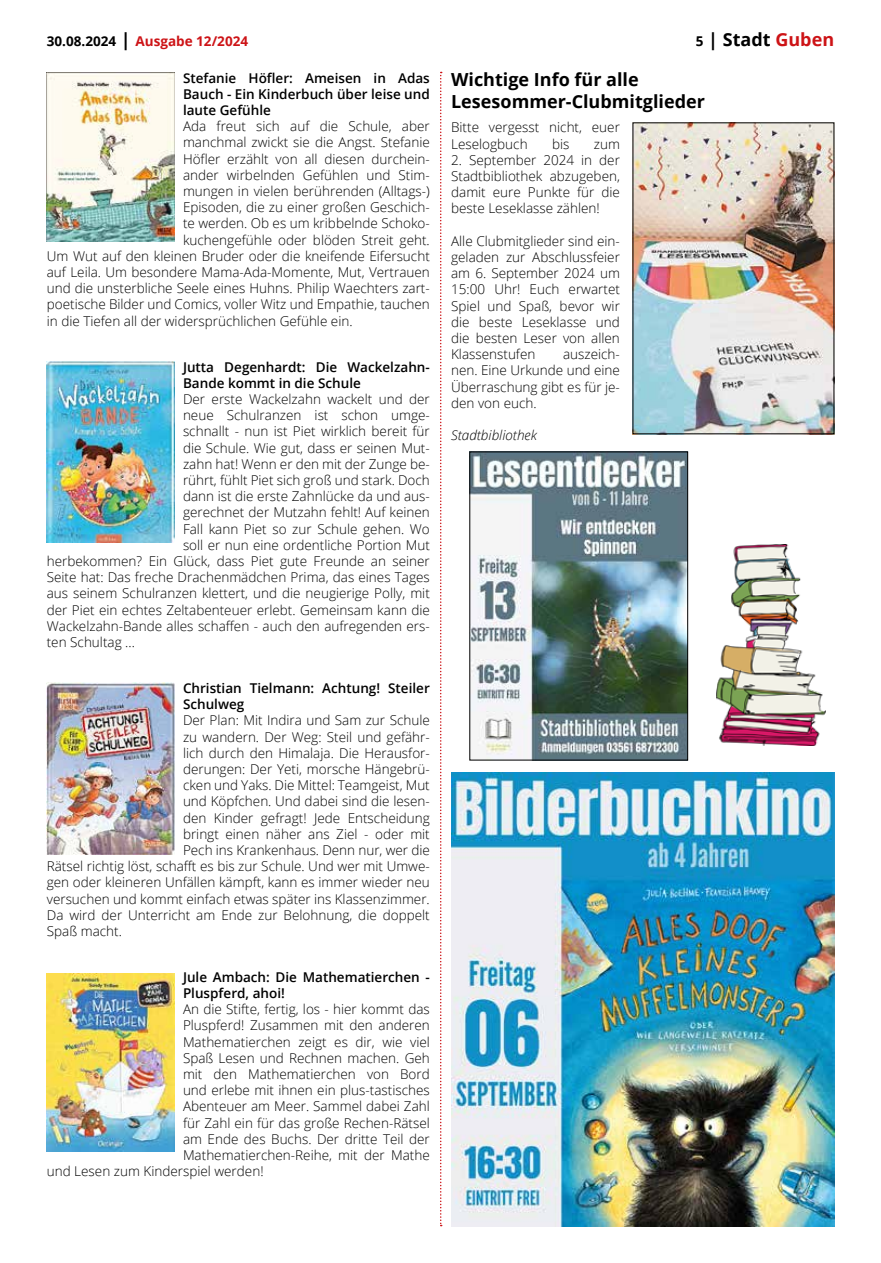
<style>
.page{position:relative;width:881px;height:1263px;background:#fff}
.page>*{position:absolute;margin:0;border:0;box-sizing:border-box;transform-origin:0 0}
.t1{font:700 18px/21.6px "Open Sans";color:#000}
.t2{font:300 13.5px/16.2px "Open Sans";color:#000;text-align:justify}
.t3{font:600 13.5px/16.2px "Open Sans";color:#000}
.t4{font:700 13.5px "Open Sans";color:#cd1316}
.t5{font:italic 300 13.5px "Open Sans";color:#000}
.s1{color:#000}
.s2{font-size:18px;color:#000}
.s3{font-size:13.5px}
.s4{color:#cd1316}
</style>
<div class="page">
<svg style="left:440px;top:72px;width:1px;height:1154px"></svg>
<img style="left:47px;top:72px;width:127px;height:169px">
<img style="left:47px;top:361px;width:127px;height:181px">
<img style="left:47px;top:682px;width:127px;height:173px">
<img style="left:47px;top:973px;width:127px;height:178px">
<img style="left:634px;top:125px;width:197px;height:307px">
<img style="left:451px;top:773px;width:383px;height:454px">
<img style="left:471px;top:454px;width:214px;height:304px">
<img style="left:716px;top:545px;width:109px;height:200px">
<p class="t4" style="left:47px;top:32px;width:203px"><span class="s1">30.08.2024</span> <span class="s2">|</span> Ausgabe 12/2024</p>
<h1 class="t1" style="left:695px;top:28px;width:140px"><span class="s3">5</span> | Stadt <span class="s4">Guben</span></h1>
<h1 class="t1" style="left:451px;top:68px;width:255px">Wichtige Info für alle<br>Lesesommer-Clubmitglieder</h1>
<p class="t2" style="left:451px;top:119px;width:170px">Bitte vergesst nicht, euer<br>Leselogbuch</p>
<p class="t3" style="left:183px;top:69px;width:248px;text-align:justify">Stefanie Höfler: Ameisen in Adas Bauch - Ein Kinderbuch über leise und laute Gefühle</p>
<p class="t2" style="left:183px;top:118px;width:248px">Ada freut sich auf die Schule, aber</p>
<p class="t2" style="left:183px;top:134px;width:248px">manchmal zwickt sie die Angst. Stefanie</p>
<p class="t2" style="left:183px;top:150px;width:248px">Höfler erzählt von all diesen durchein-</p>
<p class="t2" style="left:183px;top:166px;width:248px">ander wirbelnden Gefühlen und Stim-</p>
<p class="t2" style="left:183px;top:183px;width:248px">mungen in vielen berührenden (Alltags-)</p>
<p class="t2" style="left:183px;top:199px;width:248px">Episoden, die zu einer großen Geschich-</p>
<p class="t2" style="left:183px;top:215px;width:248px">te werden. Ob es um kribbelnde Schoko-</p>
<p class="t2" style="left:183px;top:231px;width:248px">kuchengefühle oder blöden Streit geht.</p>
<p class="t2" style="left:47px;top:247px;width:384px">Um Wut auf den kleinen Bruder oder die kneifende Eifersucht</p>
<p class="t2" style="left:47px;top:264px;width:384px">auf Leila. Um besondere Mama-Ada-Momente, Mut, Vertrauen</p>
<p class="t2" style="left:47px;top:280px;width:384px">und die unsterbliche Seele eines Huhns. Philip Waechters zart-</p>
<p class="t2" style="left:47px;top:296px;width:384px">poetische Bilder und Comics, voller Witz und Empathie, tauchen</p>
<p class="t2" style="left:47px;top:312px;width:307px">in die Tiefen all der widersprüchlichen Gefühle ein.</p>
<p class="t3" style="left:183px;top:358px;width:248px">Jutta Degenhardt: Die Wackelzahn-<br>Bande kommt in die Schule</p>
<p class="t2" style="left:183px;top:391px;width:248px">Der erste Wackelzahn wackelt und der</p>
<p class="t2" style="left:183px;top:407px;width:248px">neue Schulranzen ist schon umge-</p>
<p class="t2" style="left:183px;top:423px;width:248px">schnallt - nun ist Piet wirklich bereit für</p>
<p class="t2" style="left:183px;top:439px;width:248px">die Schule. Wie gut, dass er seinen Mut-</p>
<p class="t2" style="left:183px;top:455px;width:248px">zahn hat! Wenn er den mit der Zunge be-</p>
<p class="t2" style="left:183px;top:472px;width:248px">rührt, fühlt Piet sich groß und stark. Doch</p>
<p class="t2" style="left:183px;top:488px;width:248px">dann ist die erste Zahnlücke da und aus-</p>
<p class="t2" style="left:183px;top:504px;width:248px">gerechnet der Mutzahn fehlt! Auf keinen</p>
<p class="t2" style="left:183px;top:520px;width:248px">Fall kann Piet so zur Schule gehen. Wo</p>
<p class="t2" style="left:183px;top:536px;width:248px">soll er nun eine ordentliche Portion Mut</p>
<p class="t2" style="left:47px;top:553px;width:384px">herbekommen? Ein Glück, dass Piet gute Freunde an seiner</p>
<p class="t2" style="left:47px;top:569px;width:384px">Seite hat: Das freche Drachenmädchen Prima, das eines Tages</p>
<p class="t2" style="left:47px;top:585px;width:384px">aus seinem Schulranzen klettert, und die neugierige Polly, mit</p>
<p class="t2" style="left:47px;top:601px;width:384px">der Piet ein echtes Zeltabenteuer erlebt. Gemeinsam kann die</p>
<p class="t2" style="left:47px;top:617px;width:384px">Wackelzahn-Bande alles schaffen - auch den aufregenden ers-</p>
<p class="t2" style="left:47px;top:634px;width:90px">ten Schultag ...</p>
<p class="t3" style="left:183px;top:680px;width:248px">Christian Tielmann: Achtung! Steiler<br>Schulweg</p>
<p class="t2" style="left:183px;top:712px;width:248px">Der Plan: Mit Indira und Sam zur Schule</p>
<p class="t2" style="left:183px;top:728px;width:248px">zu wandern. Der Weg: Steil und gefähr-</p>
<p class="t2" style="left:183px;top:744px;width:248px">lich durch den Himalaja. Die Herausfor-</p>
<p class="t2" style="left:183px;top:760px;width:248px">derungen: Der Yeti, morsche Hängebrü-</p>
<p class="t2" style="left:183px;top:777px;width:248px">cken und Yaks. Die Mittel: Teamgeist, Mut</p>
<p class="t2" style="left:183px;top:793px;width:248px">und Köpfchen. Und dabei sind die lesen-</p>
<p class="t2" style="left:183px;top:809px;width:248px">den Kinder gefragt! Jede Entscheidung</p>
<p class="t2" style="left:183px;top:825px;width:248px">bringt einen näher ans Ziel - oder mit</p>
<p class="t2" style="left:183px;top:841px;width:248px">Pech ins Krankenhaus. Denn nur, wer die</p>
<p class="t2" style="left:47px;top:858px;width:384px">Rätsel richtig löst, schafft es bis zur Schule. Und wer mit Umwe-</p>
<p class="t2" style="left:47px;top:874px;width:384px">gen oder kleineren Unfällen kämpft, kann es immer wieder neu</p>
<p class="t2" style="left:47px;top:890px;width:384px">versuchen und kommt einfach etwas später ins Klassenzimmer.</p>
<p class="t2" style="left:47px;top:906px;width:384px">Da wird der Unterricht am Ende zur Belohnung, die doppelt</p>
<p class="t2" style="left:47px;top:922px;width:77px">Spaß macht.</p>
<p class="t3" style="left:183px;top:968px;width:248px">Jule Ambach: Die Mathematierchen -<br>Pluspferd, ahoi!</p>
<p class="t2" style="left:183px;top:1001px;width:248px">An die Stifte, fertig, los - hier kommt das</p>
<p class="t2" style="left:183px;top:1017px;width:248px">Pluspferd! Zusammen mit den anderen</p>
<p class="t2" style="left:183px;top:1033px;width:248px">Mathematierchen zeigt es dir, wie viel</p>
<p class="t2" style="left:183px;top:1049px;width:248px">Spaß Lesen und Rechnen machen. Geh</p>
<p class="t2" style="left:183px;top:1066px;width:248px">mit den Mathematierchen von Bord</p>
<p class="t2" style="left:183px;top:1082px;width:248px">und erlebe mit ihnen ein plus-tastisches</p>
<p class="t2" style="left:183px;top:1098px;width:248px">Abenteuer am Meer. Sammel dabei Zahl</p>
<p class="t2" style="left:183px;top:1114px;width:248px">für Zahl ein für das große Rechen-Rätsel</p>
<p class="t2" style="left:183px;top:1130px;width:248px">am Ende des Buchs. Der dritte Teil der</p>
<p class="t2" style="left:183px;top:1147px;width:248px">Mathematierchen-Reihe, mit der Mathe</p>
<p class="t2" style="left:47px;top:1163px;width:218px">und Lesen zum Kinderspiel werden!</p>
<p class="t2" style="left:552px;top:135px;width:19px">bis</p>
<p class="t2" style="left:593px;top:135px;width:28px">zum</p>
<p class="t2" style="left:451px;top:151px;width:170px">2. September 2024 in der Stadtbibliothek abzugeben, damit eure Punkte für die beste Leseklasse zählen!</p>
<p class="t2" style="left:451px;top:232px;width:170px">Alle Clubmitglieder sind ein&shy;geladen zur Abschlussfeier am 6. September 2024 um 15:00 Uhr! Euch erwartet Spiel und Spaß, bevor wir die beste Leseklasse und die besten Leser von allen Klassenstufen</p>
<p class="t2" style="left:451px;top:346px;width:170px;text-indent:112px">auszeich&shy;nen. Eine Urkunde und eine Überraschung gibt es für je&shy;den von euch.</p>
<p class="t5" style="left:451px;top:426px;width:87px">Stadtbibliothek</p>
</div>
